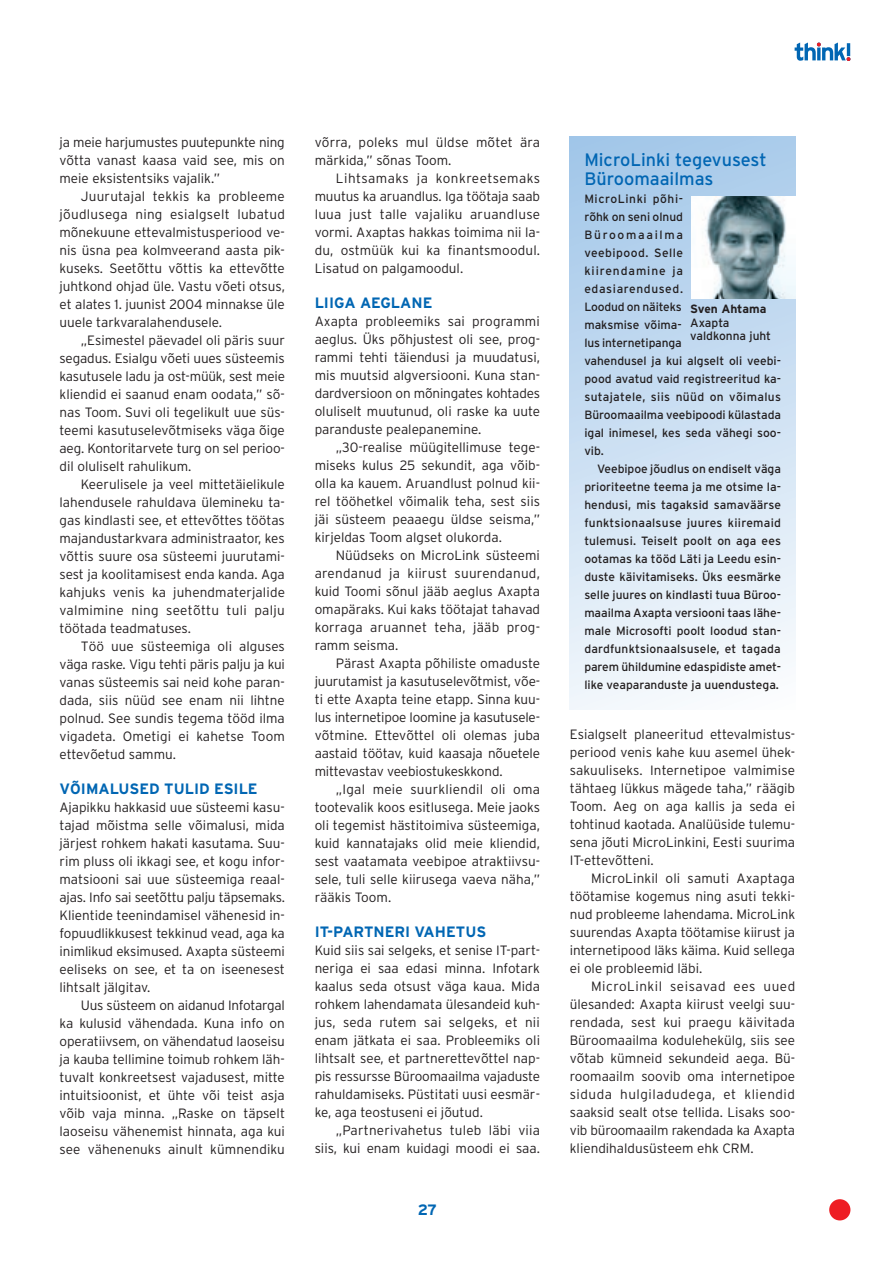
<style>
.page{position:relative;width:893px;height:1263px;background:#fff}
.page>*{position:absolute;margin:0;border:0;box-sizing:border-box;transform-origin:0 0}
.t1{font:18px/19.5px "Interstate";color:#0166b3}
.t2{font:700 15px "Interstate";color:#0166b3}
.t3{font:300 13.5px/18px "Interstate";color:#231f20;text-align:justify}
.t4{font:12px/18px "Interstate";color:#231f20}
.t5{font:700 12px "Interstate";letter-spacing:-.005em;color:#231f20}
</style>
<div class="page">
<svg style="left:795px;top:43px;width:55px;height:18px"></svg>
<div style="left:829px;top:1199px;width:21px;height:21px;background:#ee1d23;border-radius:50%"></div>
<div style="left:570px;top:136px;width:225px;height:573px;background:linear-gradient(to bottom,#a3c7e9,#f6fafd)"></div>
<img style="left:692px;top:197px;width:103px;height:102px">
<p class="t3" style="left:60px;top:133px;width:227px">ja meie harjumustes puutepunkte ning võtta vanast kaasa vaid see, mis on meie eksistentsiks vajalik.”</p>
<p class="t3" style="left:60px;top:187px;width:227px;text-indent:21px">Juurutajal tekkis ka probleeme jõudlusega ning esialgselt lubatud mõnekuune ettevalmistusperiood ve&shy;nis üsna pea kolmveerand aasta pik&shy;kuseks. Seetõttu võttis ka ettevõtte juhtkond ohjad üle. Vastu võeti otsus, et alates 1. juunist 2004 minnakse üle uuele tarkvaralahendusele.</p>
<p class="t3" style="left:60px;top:331px;width:227px;text-indent:21px">„Esimestel päevadel oli päris suur segadus. Esialgu võeti uues süsteemis kasutusele ladu ja ost-müük, sest meie kliendid ei saanud enam oodata,” sõ&shy;nas Toom. Suvi oli tegelikult uue süs&shy;teemi kasutuselevõtmiseks väga õige aeg. Kontoritarvete turg on sel perioo&shy;dil oluliselt rahulikum.</p>
<p class="t3" style="left:60px;top:475px;width:227px;text-indent:21px">Keerulisele ja veel mittetäielikule lahendusele rahuldava ülemineku ta&shy;gas kindlasti see, et ettevõttes töötas majandustarkvara administraator, kes võttis suure osa süsteemi juurutami&shy;sest ja koolitamisest enda kanda. Aga kahjuks venis ka juhendmaterjalide valmimine ning seetõttu tuli palju töötada teadmatuses.</p>
<p class="t3" style="left:60px;top:637px;width:227px;text-indent:21px">Töö uue süsteemiga oli alguses väga raske. Vigu tehti päris palju ja kui vanas süsteemis sai neid kohe paran&shy;dada, siis nüüd see enam nii lihtne polnud. See sundis tegema tööd ilma vigadeta. Ometigi ei kahetse Toom ettevõetud sammu.</p>
<p class="t2" style="left:60px;top:780px;width:200px">VÕIMALUSED TULID ESILE</p>
<p class="t3" style="left:60px;top:798px;width:227px">Ajapikku hakkasid uue süsteemi kasu&shy;tajad mõistma selle võimalusi, mida järjest rohkem hakati kasutama. Suu&shy;rim pluss oli ikkagi see, et kogu infor&shy;matsiooni sai uue süsteemiga reaal&shy;ajas. Info sai seetõttu palju täpsemaks.<br>Klientide teenindamisel vähenesid in&shy;fopuudlikkusest tekkinud vead, aga ka inimlikud eksimused. Axapta süsteemi eeliseks on see, et ta on iseenesest lihtsalt jälgitav.</p>
<p class="t3" style="left:60px;top:996px;width:227px;text-indent:21px">Uus süsteem on aidanud Infotargal ka kulusid vähendada. Kuna info on operatiivsem, on vähendatud laoseisu ja kauba tellimine toimub rohkem läh&shy;tuvalt konkreetsest vajadusest, mitte intuitsioonist, et ühte või teist asja võib vaja minna. „Raske on täpselt laoseisu vähenemist hinnata, aga kui see vähenenuks ainult kümnendiku</p>
<p class="t3" style="left:315px;top:133px;width:227px">võrra, poleks mul üldse mõtet ära märkida,” sõnas Toom.</p>
<p class="t3" style="left:315px;top:169px;width:227px;text-indent:21px">Lihtsamaks ja konkreetsemaks muutus ka aruandlus. Iga töötaja saab luua just talle vajaliku aruandluse vormi. Axaptas hakkas toimima nii la&shy;du, ostmüük kui ka finantsmoodul.<br>Lisatud on palgamoodul.</p>
<p class="t2" style="left:315px;top:294px;width:119px">LIIGA AEGLANE</p>
<p class="t3" style="left:315px;top:312px;width:227px">Axapta probleemiks sai programmi aeglus. Üks põhjustest oli see, prog&shy;rammi tehti täiendusi ja muudatusi, mis muutsid algversiooni. Kuna stan&shy;dardversioon on mõningates kohtades oluliselt muutunud, oli raske ka uute paranduste pealepanemine.</p>
<p class="t3" style="left:315px;top:438px;width:227px;text-indent:21px">„30-realise müügitellimuse tege&shy;miseks kulus 25 sekundit, aga võib&shy;olla ka kauem. Aruandlust polnud kii&shy;rel tööhetkel võimalik teha, sest siis jäi süsteem peaaegu üldse seisma,” kirjeldas Toom algset olukorda.</p>
<p class="t3" style="left:315px;top:546px;width:227px;text-indent:21px">Nüüdseks on MicroLink süsteemi arendanud ja kiirust suurendanud, kuid Toomi sõnul jääb aeglus Axapta omapäraks. Kui kaks töötajat tahavad korraga aruannet teha, jääb prog&shy;ramm seisma.</p>
<p class="t3" style="left:315px;top:654px;width:227px;text-indent:21px">Pärast Axapta põhiliste omaduste juurutamist ja kasutuselevõtmist, võe&shy;ti ette Axapta teine etapp. Sinna kuu&shy;lus internetipoe loomine ja kasutusele&shy;võtmine. Ettevõttel oli olemas juba aastaid töötav, kuid kaasaja nõuetele mittevastav veebiostukeskkond.</p>
<p class="t3" style="left:315px;top:780px;width:227px;text-indent:21px">„Igal meie suurkliendil oli oma tootevalik koos esitlusega. Meie jaoks oli tegemist hästitoimiva süsteemiga, kuid kannatajaks olid meie kliendid, sest vaatamata veebipoe atraktiivsu&shy;sele, tuli selle kiirusega vaeva näha,” rääkis Toom.</p>
<p class="t2" style="left:315px;top:923px;width:173px">IT-PARTNERI VAHETUS</p>
<p class="t3" style="left:315px;top:941px;width:227px">Kuid siis sai selgeks, et senise IT-part&shy;neriga ei saa edasi minna. Infotark kaalus seda otsust väga kaua. Mida rohkem lahendamata ülesandeid kuh&shy;jus, seda rutem sai selgeks, et nii enam jätkata ei saa. Probleemiks oli lihtsalt see, et partnerettevõttel nap&shy;pis ressursse Büroomaailma vajaduste rahuldamiseks. Püstitati uusi eesmär&shy;ke, aga teostuseni ei jõutud.</p>
<p class="t3" style="left:315px;top:1121px;width:227px;text-align:right">„Partnerivahetus tuleb läbi viia siis, kui enam kuidagi moodi ei saa.</p>
<p class="t2" style="left:418px;top:1201px;width:21px">27</p>
<h1 class="t1" style="left:584px;top:149px;width:184px">MicroLinki tegevusest<br>Büroomaailmas</h1>
<p class="t4" style="left:584px;top:190px;width:198px">MicroLinki põhi-<br>rõhk on seni olnud<br>Büroomaailma<br>veebipood. Selle<br>kiirendamine ja edasiarendused.<br>Loodud on näiteks<br>maksmise võima-<br>lus internetipanga<br>vahendusel ja kui algselt oli veebi&shy;pood avatud vaid registreeritud ka&shy;sutajatele, siis nüüd on võimalus<br>Büroomaailma veebipoodi külastada igal inimesel, kes seda vähegi soo&shy;vib.</p>
<p class="t4" style="left:584px;top:460px;width:198px;text-align:justify;text-indent:13px">Veebipoe jõudlus on endiselt väga prioriteetne teema ja me otsime la&shy;hendusi, mis tagaksid samaväärse funktsionaalsuse juures kiiremaid tulemusi. Teiselt poolt on aga ees ootamas ka tööd Läti ja Leedu esin&shy;duste käivitamiseks. Üks eesmärke selle juures on kindlasti tuua Büroo&shy;maailma Axapta versiooni taas lähe&shy;male Microsofti poolt loodud stan&shy;dardfunktsionaalsusele, et tagada parem ühildumine edaspidiste amet&shy;like veaparanduste ja uuendustega.</p>
<p class="t5" style="left:690px;top:302px;width:78px">Sven Ahtama</p>
<p class="t4" style="left:690px;top:315px;width:82px;line-height:13.5px">Axapta valdkonna juht</p>
<p class="t3" style="left:570px;top:725px;width:227px">Esialgselt planeeritud ettevalmistus&shy;periood venis kahe kuu asemel ühek&shy;sakuuliseks. Internetipoe valmimise tähtaeg lükkus mägede taha,” räägib Toom. Aeg on aga kallis ja seda ei tohtinud kaotada. Analüüside tulemu&shy;sena jõuti MicroLinkini, Eesti suurima IT-ettevõtteni.</p>
<p class="t3" style="left:570px;top:869px;width:227px;text-indent:21px">MicroLinkil oli samuti Axaptaga töötamise kogemus ning asuti tekki&shy;nud probleeme lahendama. MicroLink suurendas Axapta töötamise kiirust ja internetipood läks käima. Kuid sellega ei ole probleemid läbi.</p>
<p class="t3" style="left:570px;top:977px;width:227px;text-indent:21px">MicroLinkil seisavad ees uued ülesanded: Axapta kiirust veelgi suu&shy;rendada, sest kui praegu käivitada Büroomaailma kodulehekülg, siis see võtab kümneid sekundeid aega. Bü&shy;roomaailm soovib oma internetipoe siduda hulgiladudega, et kliendid saaksid sealt otse tellida. Lisaks soo&shy;vib büroomaailm rakendada ka Axapta kliendihaldusüsteem ehk CRM.</p>
</div>
